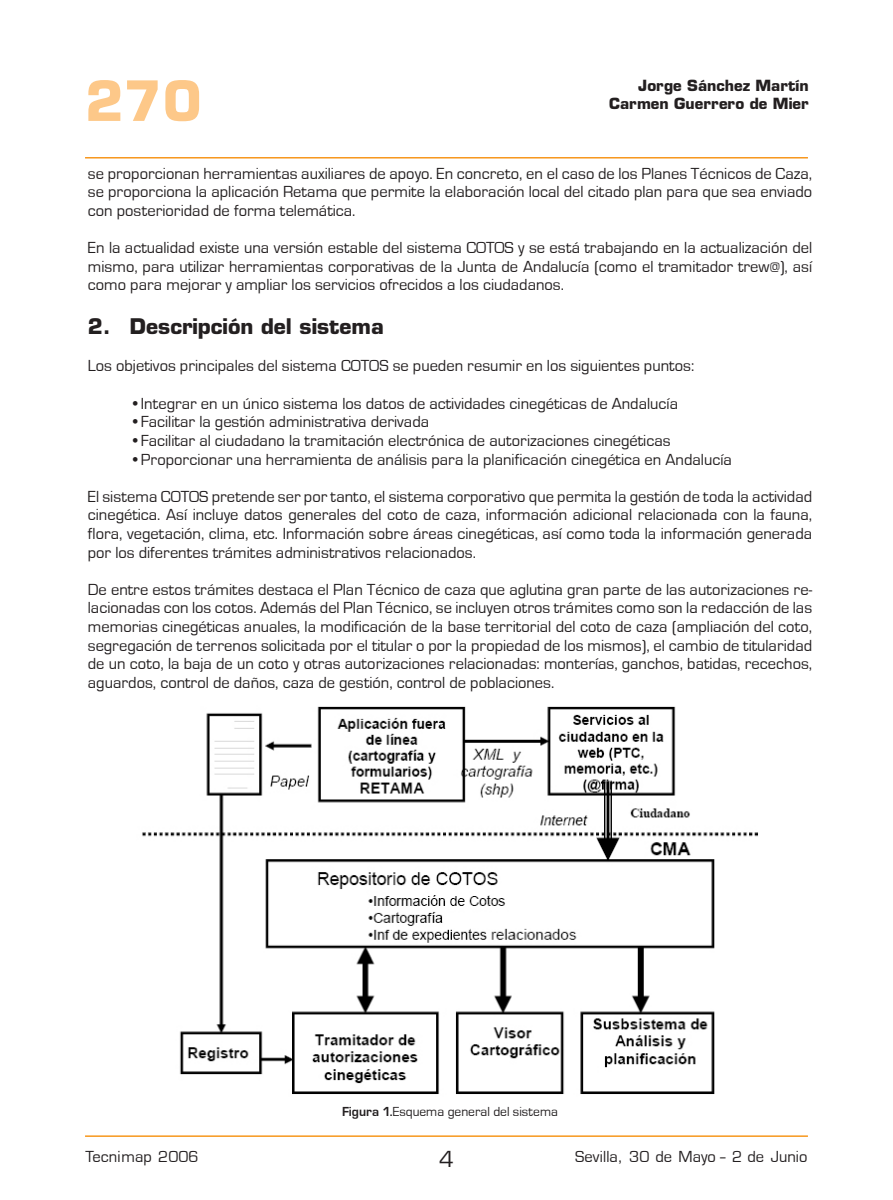
<style>
.page{position:relative;width:893px;height:1200px;background:#fff}
.page>*{position:absolute;margin:0;border:0;box-sizing:border-box;transform-origin:0 0}
.t1{font:700 54px "Eurostile";color:#fdc889}
.t2{font:700 21px "Eurostile";color:#231f20}
.t3{font:16.5px/18.6px "Eurostile T";color:#231f20;text-align:justify}
.t4{font:16.5px "Eurostile";color:#231f20}
.t5{font:700 15px/18px "Eurostile";color:#231f20;text-align:right}
.t6{font:13.5px "Eurostile T";color:#231f20}
.s1{font-weight:700}
</style>
<div class="page">
<hr style="left:85px;top:1135px;width:723px;height:1px;background:#f7971d">
<hr style="left:85px;top:157px;width:723px;height:1px;background:#f7971d">
<img style="left:142px;top:706px;width:616px;height:388px">
<h1 class="t1" style="left:85px;top:68px;width:118px">270</h1>
<p class="t5" style="left:609px;top:77px;width:201px">Jorge Sánchez Martín<br>Carmen Guerrero de Mier</p>
<p class="t3" style="left:88px;top:164px;width:726px">se proporcionan herramientas auxiliares de apoyo. En concreto, en el caso de los Planes Técnicos de Caza, se proporciona la aplicación Retama que permite la elaboración local del citado plan para que sea enviado con posterioridad de forma telemática.</p>
<p class="t3" style="left:88px;top:239px;width:726px">En la actualidad existe una versión estable del sistema COTOS y se está trabajando en la actualización del mismo, para utilizar herramientas corporativas de la Junta de Andalucía (como el tramitador trew@), así como para mejorar y ampliar los servicios ofrecidos a los ciudadanos.</p>
<p class="t2" style="left:88px;top:313px;width:297px">2. Descripción del sistema</p>
<p class="t3" style="left:88px;top:357px;width:608px">Los objetivos principales del sistema COTOS se pueden resumir en los siguientes puntos:</p>
<p class="t3" style="left:130px;top:394px;width:550px">•Integrar en un único sistema los datos de actividades cinegéticas de Andalucía</p>
<p class="t3" style="left:130px;top:413px;width:301px">•Facilitar la gestión administrativa derivada</p>
<p class="t3" style="left:130px;top:431px;width:542px">•Facilitar al ciudadano la tramitación electrónica de autorizaciones cinegéticas</p>
<p class="t3" style="left:130px;top:450px;width:603px">•Proporcionar una herramienta de análisis para la planificación cinegética en Andalucía</p>
<p class="t3" style="left:88px;top:487px;width:726px">El sistema COTOS pretende ser por tanto, el sistema corporativo que permita la gestión de toda la actividad cinegética. Así incluye datos generales del coto de caza, información adicional relacionada con la fauna, flora, vegetación, clima, etc. Información sobre áreas cinegéticas, así como toda la información generada por los diferentes trámites administrativos relacionados.</p>
<p class="t3" style="left:88px;top:580px;width:726px">De entre estos trámites destaca el Plan Técnico de caza que aglutina gran parte de las autorizaciones re&shy;lacionadas con los cotos. Además del Plan Técnico, se incluyen otros trámites como son la redacción de las memorias cinegéticas anuales, la modificación de la base territorial del coto de caza (ampliación del coto, segregación de terrenos solicitada por el titular o por la propiedad de los mismos), el cambio de titularidad de un coto, la baja de un coto y otras autorizaciones relacionadas: monterías, ganchos, batidas, recechos, aguardos, control de daños, caza de gestión, control de poblaciones.</p>
<p class="t6" style="left:342px;top:1103px;width:217px"><span class="s1">Figura 1.</span>Esquema general del sistema</p>
<p class="t4" style="left:85px;top:1146px;width:115px">Tecnimap 2006</p>
<p class="t3" style="left:575px;top:1146px;width:234px">Sevilla, 30 de Mayo - 2 de Junio</p>
</div>
